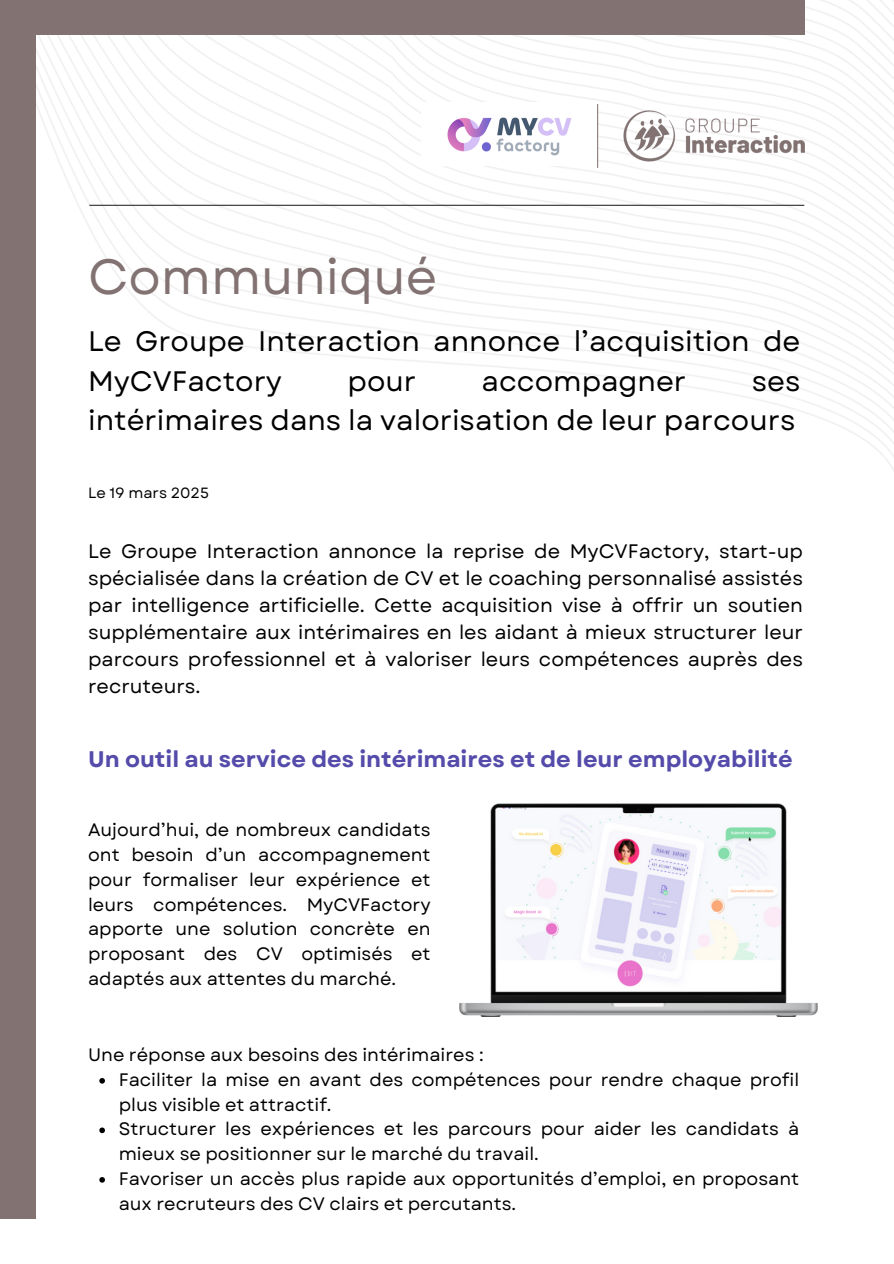
<style>
.page{position:relative;width:894px;height:1264px;background:#fff}
.page>*{position:absolute;margin:0;border:0;box-sizing:border-box;transform-origin:0 0}
.t1{font:49.5px "Garet";color:#827272}
.t2{font:28.2px/39.3px "Garet";color:#000}
.t3{font:700 22.5px "Garet";color:#544baa}
.t4{font:19.5px/27px "Garet";color:#000;text-align:justify}
.t5{font:18px/24.8px "Garet";color:#000}
.t6{font:14.85px "Garet";color:#000}
</style>
<div class="page">
<hr style="left:89px;top:205px;width:715px;height:1px;background:#2e2e2e">
<img style="left:447px;top:117px;width:125px;height:39px">
<img style="left:597px;top:104px;width:207px;height:64px">
<div style="left:0;top:0;width:35px;height:1218px;background:#827272"></div>
<div style="left:0;top:0;width:804px;height:34px;background:#827272"></div>
<svg style="left:99px;top:1078px;width:6px;height:5px"></svg>
<svg style="left:99px;top:1127px;width:6px;height:6px"></svg>
<svg style="left:99px;top:1177px;width:6px;height:5px"></svg>
<img style="left:459px;top:803px;width:357px;height:213px">
<p class="t1" style="left:88px;top:241px;width:351px">Communiqué</p>
<p class="t2" style="left:88px;top:322px;width:713px">Le Groupe Interaction annonce l’acquisition de<br>MyCVFactory</p>
<p class="t2" style="left:88px;top:361px;width:713px;text-align:right">ses<br>intérimaires dans la valorisation de leur parcours</p>
<p class="t2" style="left:347px;top:361px;width:70px">pour</p>
<p class="t2" style="left:481px;top:361px;width:206px">accompagner</p>
<h4 class="t6" style="left:88px;top:482px;width:122px">Le 19 mars 2025</h4>
<p class="t4" style="left:88px;top:537px;width:716px">Le Groupe Interaction annonce la reprise de MyCVFactory, start-up spécialisée dans la création de CV et le coaching personnalisé assistés par intelligence artificielle. Cette acquisition vise à offrir un soutien supplémentaire aux intérimaires en les aidant à mieux structurer leur parcours professionnel et à valoriser leurs compétences auprès des recruteurs.</p>
<h3 class="t3" style="left:88px;top:743px;width:706px">Un outil au service des intérimaires et de leur employabilité</h3>
<p class="t5" style="left:88px;top:817px;width:344px;text-align:justify">Aujourd’hui, de nombreux candidats ont besoin d’un accompagnement pour formaliser leur expérience et leurs compétences. MyCVFactory apporte une solution concrète en proposant des CV optimisés et adaptés aux attentes du marché.</p>
<p class="t5" style="left:88px;top:1042px;width:397px">Une réponse aux besoins des intérimaires :</p>
<h1 class="t5" style="left:119px;top:1067px;width:681px">Faciliter la mise en avant des compétences pour rendre chaque profil plus visible et attractif.</h1>
<h2 class="t5" style="left:119px;top:1116px;width:681px">Structurer les expériences et les parcours pour aider les candidats à mieux se positionner sur le marché du travail.</h2>
<p class="t5" style="left:119px;top:1166px;width:681px">Favoriser un accès plus rapide aux opportunités d’emploi, en proposant aux recruteurs des CV clairs et percutants.</p>
</div>
